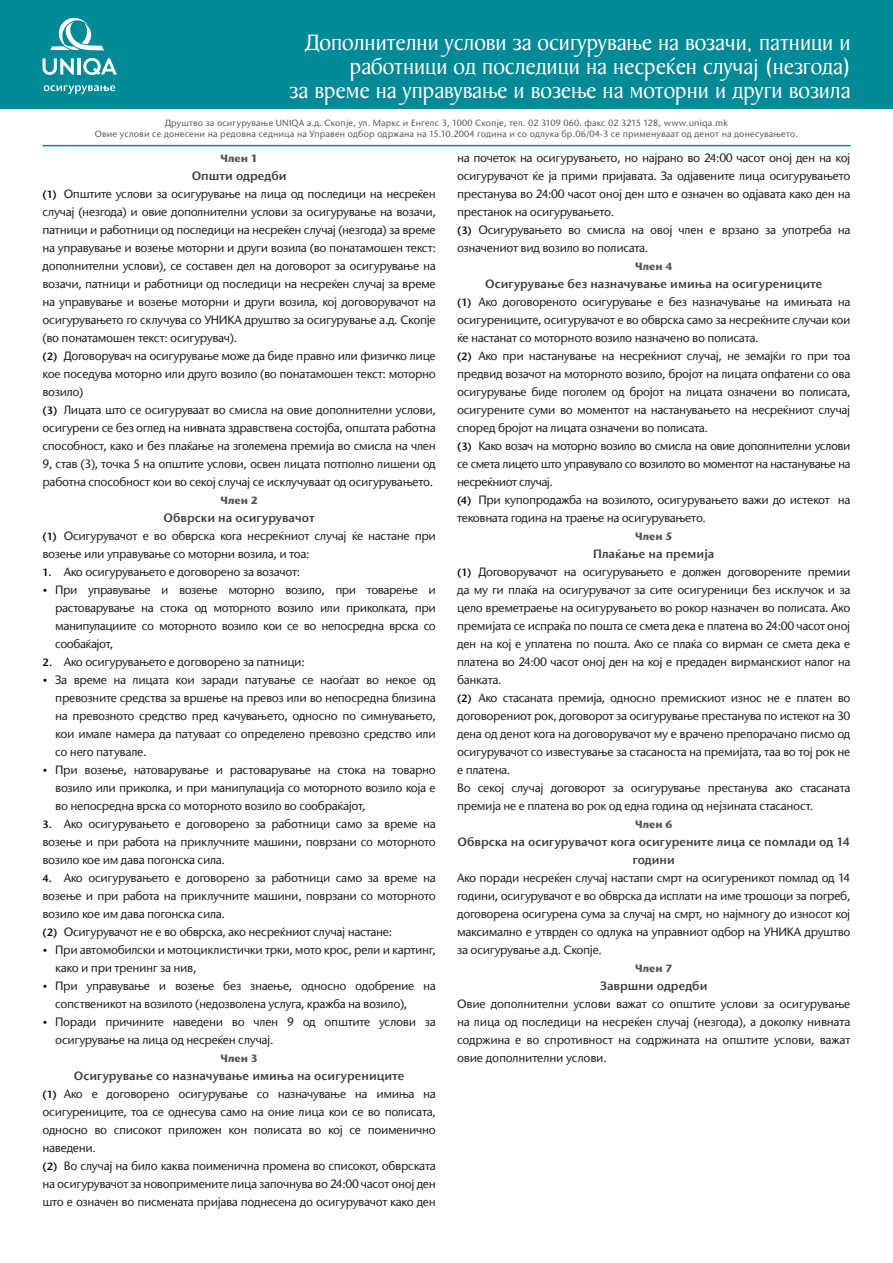
<style>
.page{position:relative;width:893px;height:1263px;background:#fff}
.page>*{position:absolute;margin:0;border:0;box-sizing:border-box;transform-origin:0 0}
.поглавје_наслов{font:24px/24px "Baker Signet";color:#fff;text-align:right}
.текст{font:500 12px/18px "Stone Sans ITC";letter-spacing:-.03em;color:#231f20;text-align:justify}
.член_наслов{font:600 12px/18px "Stone Sans ITC";color:#3e3e3f;text-align:center}
.член{font:700 10.5px "Stone Sans ITC";color:#57585a}
.наслов_хедер{font:500 9px "Stone Sans ITC";letter-spacing:.015em;color:#57585a}
.s1{font-weight:600;font-size:10.5px;color:#0c0806}
</style>
<div class="page">
<div style="left:0;top:0;width:893px;height:108px;background:#008996"></div>
<svg style="left:43px;top:58px;width:31px;height:17px"></svg>
<hr style="left:77px;top:58px;width:4px;height:17px;background:#fff">
<svg style="left:83px;top:58px;width:34px;height:17px"></svg>
<svg style="left:50px;top:17px;width:54px;height:33px"></svg>
<svg style="left:44px;top:85px;width:71px;height:9px"></svg>
<hr style="left:43px;top:145px;width:807px;height:1px;background:#008996">
<p class="поглавје_наслов" style="left:290px;top:31px;width:562px">Дополнителни услови за осигурување на возачи, патници и работници од последици на несреќен случај (незгода)<br>за време на управување и возење на моторни и други возила</p>
<p class="наслов_хедер" style="left:165px;top:117px;width:564px">Друштво за осигурување UNIQA а.д. Скопје, ул. Маркс и Енгелс 3, 1000 Скопје, тел. 02 3109 060. факс 02 3215 128, www.uniqa.mk</p>
<p class="наслов_хедер" style="left:95px;top:128px;width:705px">Овие услови се донесени на редовна седница на Управен одбор одржана на 15.10.2004 година и со одлука бр.06/04-3 се применуваат од денот на донесувањето.</p>
<p class="член" style="left:220px;top:151px;width:39px">Член 1</p>
<p class="член_наслов" style="left:192px;top:167px;width:96px">Општи одредби</p>
<p class="текст" style="left:43px;top:185px;width:395px"><span class="s1">(1)</span> Општите услови за осигурување на лица од последици на несреќен случај (незгода) и овие дополнителни услови за осигурување на возачи, патници и работници од последици на несреќен случај (незгода) за време на управување и возење моторни и други возила (во понатамошен текст: дополнителни услови), се составен дел на договорот за осигурување на возачи, патници и работници од последици на несреќен случај за време на управување и возење моторни и други возила, кој договорувачот на осигурувањето го склучува со УНИКА друштво за осигурување а.д. Скопје (во понатамошен текст: осигурувач).</p>
<p class="текст" style="left:43px;top:347px;width:395px"><span class="s1">(2)</span> Договорувач на осигурување може да биде правно или физичко лице кое поседува моторно или друго возило (во понатамошен текст: моторно возило)</p>
<p class="текст" style="left:43px;top:401px;width:395px"><span class="s1">(3)</span> Лицата што се осигуруваат во смисла на овие дополнителни услови, осигурени се без оглед на нивната здравствена состојба, општата работна способност, како и без плаќање на зголемена премија во смисла на член 9, став (3), точка 5 на општите услови, освен лицата потполно лишени од работна способност кои во секој случај се исклучуваат од осигурувањето.</p>
<p class="член" style="left:220px;top:493px;width:39px">Член 2</p>
<p class="член_наслов" style="left:164px;top:509px;width:153px">Обврски на осигурувачот</p>
<p class="текст" style="left:43px;top:527px;width:395px"><span class="s1">(1)</span> Осигурувачот е во обврска кога несреќниот случај ќе настане при возење или управување со моторни возила, и тоа:</p>
<p class="текст" style="left:43px;top:563px;width:259px"><span class="s1">1.</span> Ако осигурувањето е договорено за возачот:</p>
<p class="текст" style="left:55px;top:581px;width:382px;text-indent:-13px"><span class="s1">•</span> При управување и возење моторно возило, при товарење и растоварување на стока од моторното возило или приколката, при манипулациите со моторното возило кои се во непосредна врска со сообаќајот,</p>
<p class="текст" style="left:43px;top:653px;width:264px"><span class="s1">2.</span> Ако осигурувањето е договорено за патници:</p>
<p class="текст" style="left:55px;top:671px;width:382px;text-indent:-13px"><span class="s1">•</span> За време на лицата кои заради патување се наоѓаат во некое од превозните средства за вршење на превоз или во непосредна близина на превозното средство пред качувањето, односно по симнувањето, кои имале намера да патуваат со определено превозно средство или со него патувале.</p>
<p class="текст" style="left:55px;top:761px;width:382px;text-indent:-13px"><span class="s1">•</span> При возење, натоварување и растоварување на стока на товарно возило или приколка, и при манипулација со моторното возило која е во непосредна врска со моторното возило во сообраќајот,</p>
<p class="текст" style="left:43px;top:815px;width:395px"><span class="s1">3.</span> Ако осигурувањето е договорено за работници само за време на возење и при работа на приклучните машини, поврзани со моторното возило кое им дава погонска сила.</p>
<p class="текст" style="left:43px;top:869px;width:395px"><span class="s1">4.</span> Ако осигурувањето е договорено за работници само за време на возење и при работа на приклучните машини, поврзани со моторното возило кое им дава погонска сила.</p>
<p class="текст" style="left:43px;top:923px;width:351px"><span class="s1">(2)</span> Осигурувачот не е во обврска, ако несреќниот случај настане:</p>
<p class="текст" style="left:55px;top:941px;width:382px;text-indent:-13px"><span class="s1">•</span> При автомобилски и мотоциклистички трки, мото крос, рели и картинг, како и при тренинг за нив,</p>
<p class="текст" style="left:55px;top:977px;width:382px;text-indent:-13px"><span class="s1">•</span> При управување и возење без знаење, односно одобрение на сопственикот на возилото (недозволена услуга, кражба на возило),</p>
<p class="текст" style="left:55px;top:1013px;width:382px;text-indent:-13px"><span class="s1">•</span> Поради причините наведени во член 9 од општите услови за осигурување на лица од несреќен случај.</p>
<p class="член" style="left:220px;top:1051px;width:39px">Член 3</p>
<p class="член_наслов" style="left:74px;top:1067px;width:332px">Осигурување со назначување имиња на осигурениците</p>
<p class="текст" style="left:43px;top:1085px;width:395px"><span class="s1">(1)</span> Ако е договорено осигурување со назначување на имиња на осигурениците, тоа се однесува само на оние лица кои се во полисата, односно во списокот приложен кон полисата во кој се поименично наведени.</p>
<p class="текст" style="left:43px;top:1157px;width:395px"><span class="s1">(2)</span> Во случај на било каква поименична промена во списокот, обврската на осигурувачот за новопримените лица започнува во 24:00 часот оној ден што е означен во писмената пријава поднесена до осигурувачот како ден</p>
<p class="текст" style="left:457px;top:149px;width:395px">на почеток на осигурувањето, но најрано во 24:00 часот оној ден на кој осигурувачот ќе ја прими пријавата. За одјавените лица осигурувањето престанува во 24:00 часот оној ден што е означен во одјавата како ден на престанок на осигурувањето.</p>
<p class="текст" style="left:457px;top:221px;width:395px"><span class="s1">(3)</span> Осигурувањето во смисла на овој член е врзано за употреба на означениот вид возило во полисата.</p>
<p class="член" style="left:635px;top:259px;width:39px">Член 4</p>
<p class="член_наслов" style="left:485px;top:275px;width:339px">Осигурување без назначување имиња на осигурениците</p>
<p class="текст" style="left:457px;top:293px;width:395px"><span class="s1">(1)</span> Ако договореното осигурување е без назначување на имињата на осигурениците, осигурувачот е во обврска само за несреќните случаи кои ќе настанат со моторното возило назначено во полисата.</p>
<p class="текст" style="left:457px;top:347px;width:395px"><span class="s1">(2)</span> Ако при настанување на несреќниот случај, не земајќи го при тоа предвид возачот на моторното возило, бројот на лицата опфатени со ова осигурување биде поголем од бројот на лицата означени во полисата, осигурените суми во моментот на настанувањето на несреќниот случај според бројот на лицата означени во полисата.</p>
<p class="текст" style="left:457px;top:437px;width:395px"><span class="s1">(3)</span> Како возач на моторно возило во смисла на овие дополнителни услови се смета лицето што управувало со возилото во моментот на настанување на несреќниот случај.</p>
<p class="текст" style="left:457px;top:491px;width:395px"><span class="s1">(4)</span> При купопродажба на возилото, осигурувањето важи до истекот на тековната година на траење на осигурувањето.</p>
<p class="член" style="left:635px;top:529px;width:39px">Член 5</p>
<p class="член_наслов" style="left:593px;top:545px;width:123px">Плаќање на премија</p>
<p class="текст" style="left:457px;top:563px;width:395px"><span class="s1">(1)</span> Договорувачот на осигурувањето е должен договорените премии да му ги плаќа на осигурувачот за сите осигуреници без исклучок и за цело времетраење на осигурувањето во рокор назначен во полисата. Ако премијата се испраќа по пошта се смета дека е платена во 24:00 часот оној ден на кој е уплатена по пошта. Ако се плаќа со вирман се смета дека е платена во 24:00 часот оној ден на кој е предаден вирманскиот налог на банката.</p>
<p class="текст" style="left:457px;top:689px;width:395px"><span class="s1">(2)</span> Ако стасаната премија, односно премискиот износ не е платен во договорениот рок, договорот за осигурување престанува по истекот на 30 дена од денот кога на договорувачот му е врачено препорачано писмо од осигурувачот со известување за стасаноста на премијата, таа во тој рок не е платена.</p>
<p class="текст" style="left:457px;top:779px;width:395px">Во секој случај договорот за осигурување престанува ако стасаната премија не е платена во рок од една година од нејзината стасаност.</p>
<p class="член" style="left:635px;top:817px;width:39px">Член 6</p>
<p class="член_наслов" style="left:457px;top:833px;width:394px">Обврска на осигурувачот кога осигурените лица се помлади од 14 години</p>
<p class="текст" style="left:457px;top:869px;width:395px">Ако поради несреќен случај настапи смрт на осигуреникот помлад од 14 години, осигурувачот е во обврска да исплати на име трошоци за погреб, договорена осигурена сума за случај на смрт, но најмногу до износот кој максимално е утврден со одлука на управниот одбор на УНИКА друштво за осигурување а.д. Скопје.</p>
<p class="член" style="left:635px;top:961px;width:39px">Член 7</p>
<p class="член_наслов" style="left:600px;top:977px;width:109px">Завршни одредби</p>
<p class="текст" style="left:457px;top:995px;width:395px">Овие дополнителни услови важат со општите услови за осигурување на лица од последици на несреќен случај (незгода), а доколку нивната содржина е во спротивност на содржината на општите услови, важат овие дополнителни услови.</p>
</div>
